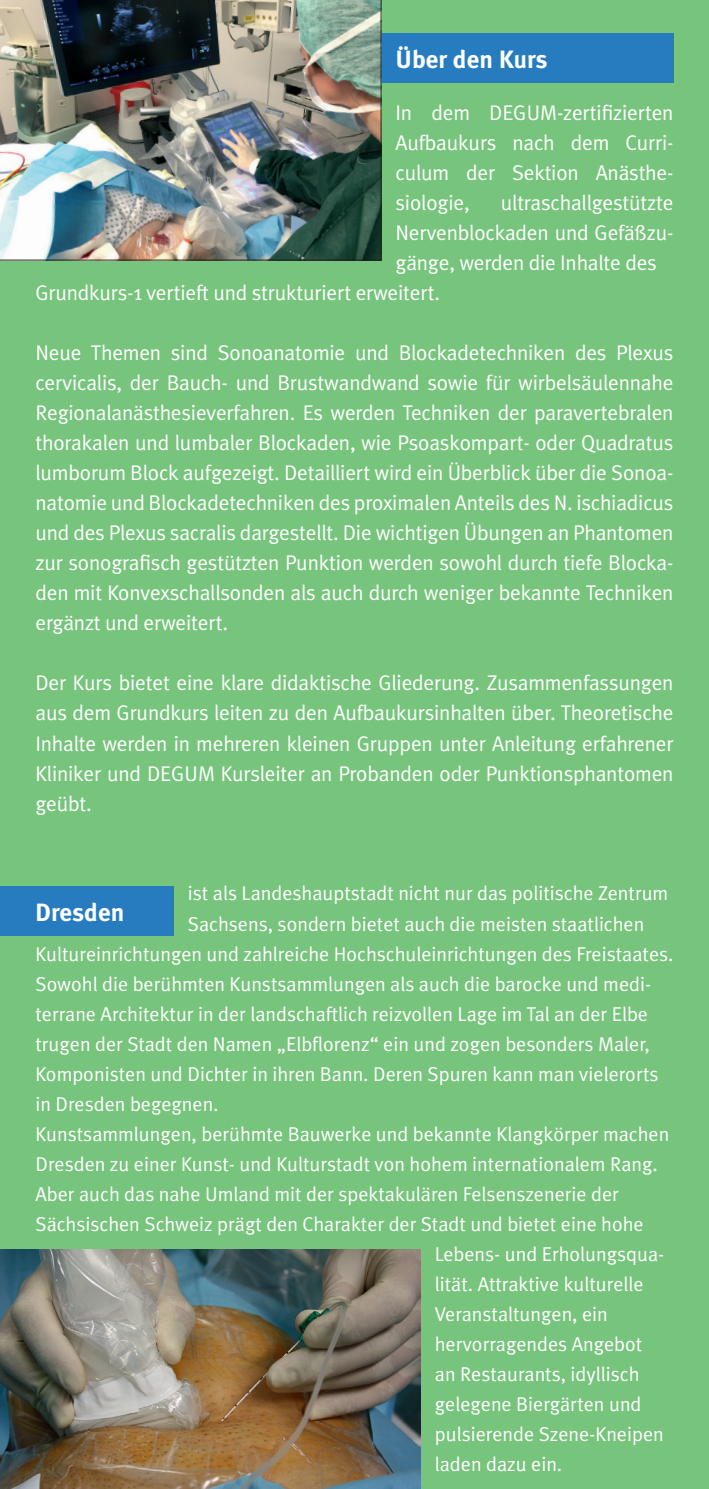
<style>
.page{position:relative;width:709px;height:1489px;background:#fff}
.page>*{position:absolute;margin:0;border:0;box-sizing:border-box;transform-origin:0 0}
.t1{font:700 25px "Meta Plus";color:#fff}
.t2{font:21.25px/30px "Meta Plus Normal";letter-spacing:-.01em;color:#fff;text-align:justify}
.t3{font:20px "Meta Plus Normal";color:#fff}
</style>
<div class="page">
<div style="left:0;top:0;width:709px;height:1488px;background:#77c47d"></div>
<div style="left:0;top:886px;width:174px;height:49px;background:#267cbf"></div>
<div style="left:137px;top:33px;width:536px;height:50px;background:#267cbf"></div>
<img style="left:0;top:0;width:381px;height:260px">
<img style="left:0;top:1249px;width:420px;height:239px">
<p class="t1" style="left:395px;top:45px;width:154px">Über den Kurs</p>
<p class="t2" style="left:395px;top:97px;width:279px">In dem DEGUM-zertifizierten Aufbaukurs nach dem Curri&shy;culum der Sektion Anästhe&shy;siologie,</p>
<p class="t2" style="left:501px;top:187px;width:174px">ultraschallgestützte</p>
<p class="t2" style="left:395px;top:217px;width:279px">Nervenblockaden und Gefäßzu-</p>
<p class="t2" style="left:395px;top:247px;width:263px">gänge, werden die Inhalte des</p>
<p class="t2" style="left:35px;top:277px;width:406px">Grundkurs-1 vertieft und strukturiert erweitert.</p>
<p class="t2" style="left:35px;top:337px;width:639px">Neue Themen sind Sonoanatomie und Blockadetechniken des Plexus cervicalis, der Bauch- und Brustwandwand sowie für wirbelsäulennahe Regionalanästhesieverfahren. Es werden Techniken der paravertebralen thorakalen und lumbaler Blockaden, wie Psoaskompart- oder Quadratus lumborum Block aufgezeigt. Detailliert wird ein Überblick über die Sonoa&shy;natomie und Blockadetechniken des proximalen Anteils des N. ischiadicus und des Plexus sacralis dargestellt. Die wichtigen Übungen an Phantomen zur sonografisch gestützten Punktion werden sowohl durch tiefe Blocka&shy;den mit Konvexschallsonden als auch durch weniger bekannte Techniken ergänzt und erweitert.</p>
<p class="t2" style="left:35px;top:667px;width:639px">Der Kurs bietet eine klare didaktische Gliederung. Zusammenfassungen aus dem Grundkurs leiten zu den Aufbaukursinhalten über. Theoretische Inhalte werden in mehreren kleinen Gruppen unter Anleitung erfahrener Kliniker und DEGUM Kursleiter an Probanden oder Punktionsphantomen geübt.</p>
<p class="t3" style="left:188px;top:882px;width:482px">ist als Landeshauptstadt nicht nur das politische Zentrum</p>
<p class="t3" style="left:188px;top:912px;width:458px">Sachsens, sondern bietet auch die meisten staatlichen</p>
<p class="t3" style="left:35px;top:942px;width:639px">Kultureinrichtungen und zahlreiche Hochschuleinrichtungen des Freistaates.</p>
<p class="t3" style="left:35px;top:972px;width:617px">Sowohl die berühmten Kunstsammlungen als auch die barocke und medi-</p>
<p class="t3" style="left:35px;top:1002px;width:614px">terrane Architektur in der landschaftlich reizvollen Lage im Tal an der Elbe</p>
<p class="t3" style="left:35px;top:1032px;width:616px">trugen der Stadt den Namen „Elbflorenz“ ein und zogen besonders Maler,</p>
<p class="t3" style="left:35px;top:1062px;width:624px">Komponisten und Dichter in ihren Bann. Deren Spuren kann man vielerorts</p>
<p class="t3" style="left:35px;top:1092px;width:185px">in Dresden begegnen.</p>
<p class="t3" style="left:35px;top:1122px;width:635px">Kunstsammlungen, berühmte Bauwerke und bekannte Klangkörper machen</p>
<p class="t3" style="left:35px;top:1152px;width:624px">Dresden zu einer Kunst- und Kulturstadt von hohem internationalem Rang.</p>
<p class="t3" style="left:35px;top:1182px;width:585px">Aber auch das nahe Umland mit der spektakulären Felsenszenerie der</p>
<p class="t3" style="left:35px;top:1212px;width:610px">Sächsischen Schweiz prägt den Charakter der Stadt und bietet eine hohe</p>
<p class="t3" style="left:435px;top:1242px;width:231px">Lebens- und Erholungsqua-</p>
<p class="t3" style="left:435px;top:1272px;width:210px">lität. Attraktive kulturelle</p>
<p class="t3" style="left:435px;top:1302px;width:174px">Veranstaltungen, ein</p>
<p class="t3" style="left:435px;top:1332px;width:209px">hervorragendes Angebot</p>
<p class="t3" style="left:435px;top:1362px;width:206px">an Restaurants, idyllisch</p>
<p class="t3" style="left:435px;top:1392px;width:208px">gelegene Biergärten und</p>
<p class="t3" style="left:435px;top:1422px;width:230px">pulsierende Szene-Kneipen</p>
<p class="t3" style="left:435px;top:1452px;width:129px">laden dazu ein.</p>
<p class="t1" style="left:35px;top:897px;width:91px">Dresden</p>
</div>
